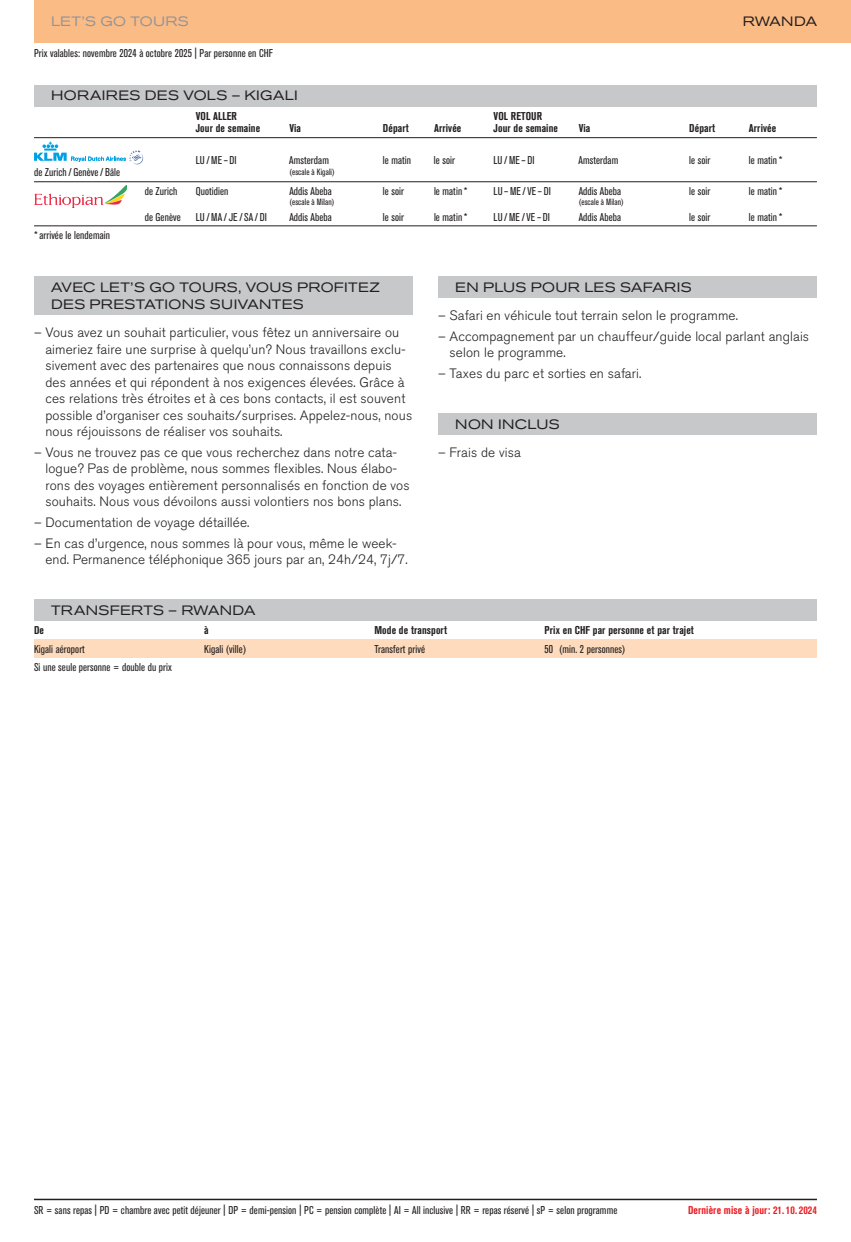
<style>
.page{position:relative;width:851px;height:1242px;background:#fff}
.page>*{position:absolute;margin:0;border:0;box-sizing:border-box;transform-origin:0 0}
.t1{font:300 13.5px/16.5px "Akzidenz Grotesk BQ";letter-spacing:.01em;color:#231f20}
.t2{font:expanded 13.5px "Akzidenz Grotesk BQ";letter-spacing:.025em;color:#231f20}
.t3{font:expanded 13.5px "Akzidenz Grotesk BQ";letter-spacing:.025em;color:#939598}
.t4{font:condensed 11.25px "Akzidenz Grotesk BQ";letter-spacing:.01em;color:#231f20}
.t5{font:700 condensed 11.25px "Akzidenz Grotesk BQ";letter-spacing:.01em;color:#231f20}
.t6{font:700 condensed 11.25px "Akzidenz Grotesk BQ";letter-spacing:.01em;color:#ee1d23}
.t7{font:condensed 9px "Akzidenz Grotesk BQ";letter-spacing:.01em;color:#231f20}
</style>
<div class="page">
<div style="left:34px;top:0;width:816px;height:43px;background:#fbbb85"></div>
<svg style="left:34px;top:142px;width:109px;height:22px"></svg>
<img style="left:34px;top:186px;width:93px;height:22px">
<hr style="left:34px;top:1198px;width:782px;height:2px;background:#231f20">
<div style="left:34px;top:639px;width:782px;height:19px;background:#fddbbc"></div>
<div style="left:34px;top:600px;width:782px;height:21px;background:#c7c8ca"></div>
<div style="left:34px;top:85px;width:782px;height:21px;background:#c7c8ca"></div>
<div style="left:438px;top:413px;width:378px;height:22px;background:#c7c8ca"></div>
<div style="left:438px;top:276px;width:378px;height:22px;background:#c7c8ca"></div>
<div style="left:34px;top:276px;width:378px;height:39px;background:#c7c8ca"></div>
<hr style="left:34px;top:137px;width:782px;height:1px;background:#231f20">
<hr style="left:34px;top:181px;width:782px;height:1px;background:#231f20">
<hr style="left:34px;top:225px;width:782px;height:1px;background:#231f20">
<p class="t3" style="left:51px;top:13px;width:139px">LET’S GO TOURS</p>
<p class="t2" style="left:742px;top:13px;width:76px">RWANDA</p>
<p class="t4" style="left:34px;top:47px;width:240px">Prix valables: novembre 2024 à octobre 2025 | Par personne en CHF</p>
<p class="t2" style="left:51px;top:88px;width:248px">HORAIRES DES VOLS – KIGALI</p>
<p class="t5" style="left:196px;top:109px;width:43px">VOL ALLER</p>
<p class="t5" style="left:493px;top:109px;width:50px">VOL RETOUR</p>
<p class="t5" style="left:196px;top:122px;width:66px">Jour de semaine</p>
<p class="t5" style="left:289px;top:122px;width:13px">Via</p>
<p class="t5" style="left:383px;top:122px;width:27px">Départ</p>
<p class="t5" style="left:434px;top:122px;width:29px">Arrivée</p>
<p class="t5" style="left:493px;top:122px;width:66px">Jour de semaine</p>
<p class="t5" style="left:578px;top:122px;width:13px">Via</p>
<p class="t5" style="left:689px;top:122px;width:27px">Départ</p>
<p class="t5" style="left:748px;top:122px;width:29px">Arrivée</p>
<p class="t4" style="left:196px;top:153px;width:43px">LU/ME–DI</p>
<p class="t4" style="left:289px;top:153px;width:41px">Amsterdam</p>
<p class="t4" style="left:383px;top:153px;width:30px">le matin</p>
<p class="t4" style="left:434px;top:153px;width:23px">le soir</p>
<p class="t4" style="left:493px;top:153px;width:43px">LU/ME–DI</p>
<p class="t4" style="left:578px;top:153px;width:41px">Amsterdam</p>
<p class="t4" style="left:689px;top:153px;width:23px">le soir</p>
<p class="t4" style="left:748px;top:153px;width:35px">le matin*</p>
<p class="t4" style="left:34px;top:166px;width:88px">de Zurich/ Genève/ Bâle</p>
<p class="t7" style="left:289px;top:167px;width:47px">(escale à Kigali)</p>
<p class="t4" style="left:145px;top:185px;width:34px">de Zurich</p>
<p class="t4" style="left:196px;top:185px;width:34px">Quotidien</p>
<p class="t4" style="left:289px;top:185px;width:44px">Addis Abeba</p>
<p class="t4" style="left:383px;top:185px;width:23px">le soir</p>
<p class="t4" style="left:434px;top:185px;width:35px">le matin*</p>
<p class="t4" style="left:493px;top:185px;width:59px">LU–ME/VE–DI</p>
<p class="t4" style="left:578px;top:185px;width:44px">Addis Abeba</p>
<p class="t4" style="left:689px;top:185px;width:23px">le soir</p>
<p class="t4" style="left:748px;top:185px;width:35px">le matin*</p>
<p class="t7" style="left:289px;top:197px;width:47px">(escale à Milan)</p>
<p class="t7" style="left:578px;top:197px;width:47px">(escale à Milan)</p>
<p class="t4" style="left:145px;top:210px;width:38px">de Genève</p>
<p class="t4" style="left:196px;top:210px;width:73px">LU/MA/JE/SA/DI</p>
<p class="t4" style="left:289px;top:210px;width:44px">Addis Abeba</p>
<p class="t4" style="left:383px;top:210px;width:23px">le soir</p>
<p class="t4" style="left:434px;top:210px;width:35px">le matin*</p>
<p class="t4" style="left:493px;top:210px;width:58px">LU/ME/VE–DI</p>
<p class="t4" style="left:578px;top:210px;width:44px">Addis Abeba</p>
<p class="t4" style="left:689px;top:210px;width:23px">le soir</p>
<p class="t4" style="left:748px;top:210px;width:35px">le matin*</p>
<p class="t4" style="left:34px;top:229px;width:77px">*arrivée le lendemain</p>
<p class="t2" style="left:51px;top:279px;width:330px">AVEC LET’S GO TOURS, VOUS PROFITEZ</p>
<p class="t2" style="left:455px;top:279px;width:238px">EN PLUS POUR LES SAFARIS</p>
<p class="t2" style="left:51px;top:296px;width:254px">DES PRESTATIONS SUIVANTES</p>
<p class="t1" style="left:45px;top:324px;width:368px;text-indent:-11px">– Vous avez un souhait particulier, vous fêtez un anniversaire ou aimeriez faire une surprise à quelqu’un? Nous travaillons exclu&shy;sivement avec des partenaires que nous connaissons depuis des années et qui répondent à nos exigences élevées. Grâce à ces relations très étroites et à ces bons contacts, il est souvent possible d’organiser ces souhaits/surprises. Appelez-nous, nous nous réjouissons de réaliser vos souhaits.</p>
<p class="t1" style="left:45px;top:444px;width:365px;text-indent:-11px">– Vous ne trouvez pas ce que vous recherchez dans notre cata&shy;logue? Pas de problème, nous sommes flexibles. Nous élabo&shy;rons des voyages entièrement personnalisés en fonction de vos souhaits. Nous vous dévoilons aussi volontiers nos bons plans.</p>
<p class="t1" style="left:34px;top:514px;width:217px">– Documentation de voyage détaillée.</p>
<p class="t1" style="left:45px;top:535px;width:364px;text-indent:-11px">– En cas d’urgence, nous sommes là pour vous, même le week&shy;end. Permanence téléphonique 365 jours par an, 24h/24, 7j/7.</p>
<p class="t1" style="left:438px;top:307px;width:301px">– Safari en véhicule tout terrain selon le programme.</p>
<p class="t1" style="left:449px;top:328px;width:361px;text-indent:-11px">– Accompagnement par un chauffeur/guide local parlant anglais selon le programme.</p>
<p class="t1" style="left:438px;top:365px;width:205px">– Taxes du parc et sorties en safari.</p>
<p class="t2" style="left:455px;top:416px;width:106px">NON INCLUS</p>
<p class="t1" style="left:438px;top:444px;width:84px">– Frais de visa</p>
<p class="t2" style="left:51px;top:602px;width:206px">TRANSFERTS – RWANDA</p>
<p class="t5" style="left:34px;top:624px;width:11px">De</p>
<p class="t5" style="left:204px;top:624px;width:6px">à</p>
<p class="t5" style="left:374px;top:624px;width:74px">Mode de transport</p>
<p class="t5" style="left:544px;top:624px;width:151px">Prix en CHF par personne et par trajet</p>
<p class="t4" style="left:34px;top:642px;width:52px">Kigali aéroport</p>
<p class="t4" style="left:204px;top:642px;width:44px">Kigali (ville)</p>
<p class="t4" style="left:374px;top:642px;width:52px">Transfert privé</p>
<p class="t4" style="left:544px;top:642px;width:82px">50 (min. 2 personnes)</p>
<p class="t4" style="left:34px;top:661px;width:139px">Si une seule personne = double du prix</p>
<p class="t4" style="left:34px;top:1203px;width:584px">SR = sans repas | PD = chambre avec petit déjeuner | DP = demi-pension | PC = pension complète | AI = All inclusive | RR = repas réservé | sP = selon programme</p>
<p class="t6" style="left:688px;top:1203px;width:130px">Dernière mise à jour: 21.10.2024</p>
</div>
